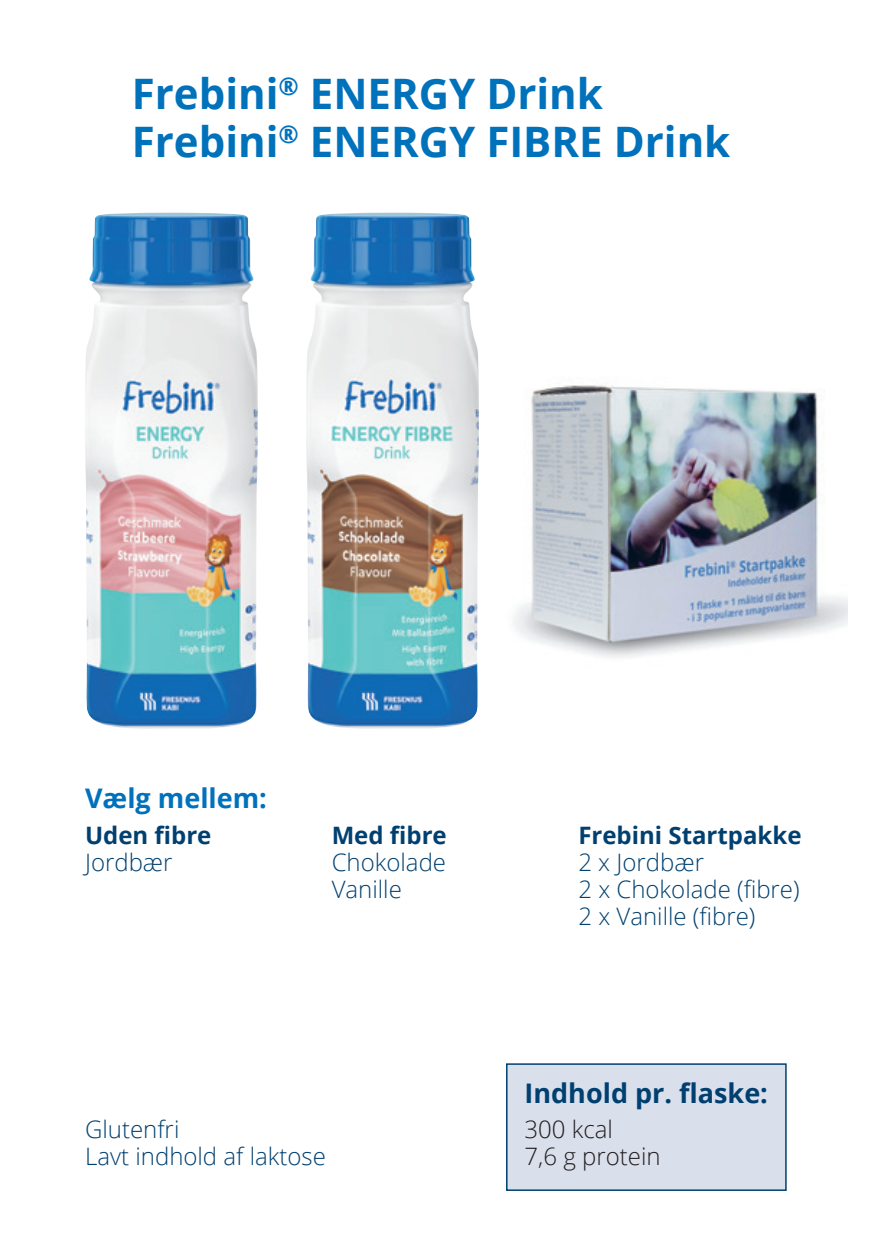
<style>
.page{position:relative;width:893px;height:1259px;background:#fff}
.page>*{position:absolute;margin:0;border:0;box-sizing:border-box;transform-origin:0 0}
.t1{font:700 42px/48px "Open Sans";color:#0071bb}
.t2{font:700 27px "Open Sans";color:#004070}
.t3{font:700 27px "Open Sans";color:#0071bb}
.t4{font:300 24px/27px "Open Sans";color:#004070}
.t5{font:700 24px "Open Sans";color:#004070}
.t6{font:300 24px/27px "Open Sans";color:#231f20}
</style>
<div class="page">
<img style="left:306px;top:213px;width:173px;height:515px">
<img style="left:85px;top:213px;width:173px;height:515px">
<img style="left:513px;top:385px;width:334px;height:273px">
<div style="left:507px;top:1064px;width:279px;height:126px;background:#d9dfeb"></div>
<div style="left:506px;top:1063px;width:281px;height:128px;border:2px solid #004070"></div>
<h1 class="t1" style="left:132px;top:68px;width:600px">Frebini<sup>®</sup> ENERGY Drink<br>Frebini<sup>®</sup> ENERGY FIBRE Drink</h1>
<p class="t3" style="left:85px;top:778px;width:183px">Vælg mellem:</p>
<p class="t5" style="left:85px;top:818px;width:128px">Uden fibre</p>
<p class="t5" style="left:332px;top:818px;width:117px">Med fibre</p>
<p class="t5" style="left:578px;top:818px;width:225px">Frebini Startpakke</p>
<p class="t4" style="left:85px;top:847px;width:89px">Jordbær</p>
<p class="t4" style="left:332px;top:847px;width:116px">Chokolade</p>
<p class="t4" style="left:578px;top:847px;width:127px">2 x Jordbær</p>
<p class="t4" style="left:332px;top:874px;width:72px">Vanille</p>
<p class="t4" style="left:578px;top:874px;width:223px">2 x Chokolade (fibre)<br>2 x Vanille (fibre)</p>
<p class="t4" style="left:85px;top:1115px;width:242px">Glutenfri<br>Lavt indhold af laktose</p>
<p class="t2" style="left:524px;top:1073px;width:245px">Indhold pr. flaske:</p>
<p class="t6" style="left:524px;top:1115px;width:138px">300 kcal<br>7,6 g protein</p>
</div>
